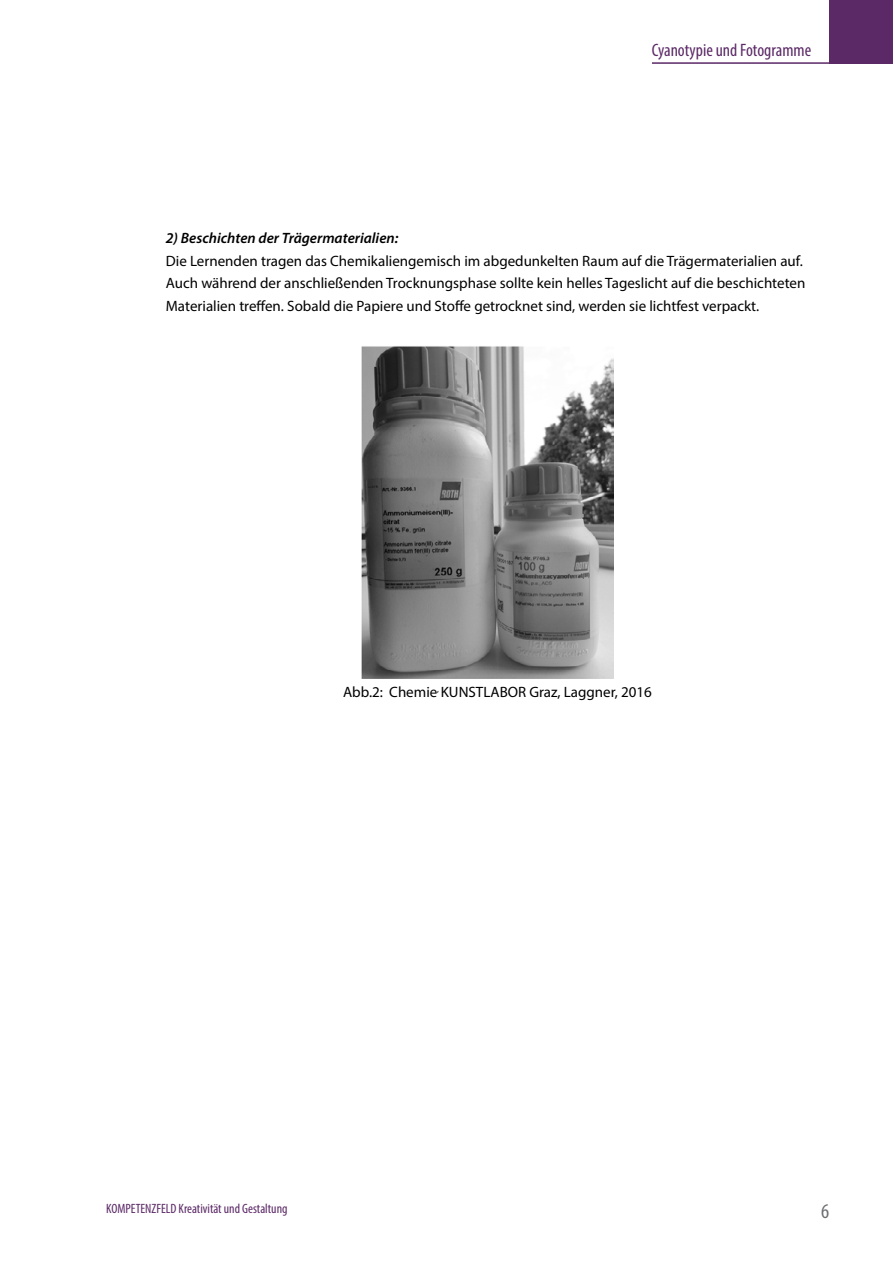
<style>
.page{position:relative;width:893px;height:1263px;background:#fff}
.page>*{position:absolute;margin:0;border:0;box-sizing:border-box;transform-origin:0 0}
.t1{font:condensed 21px "Myriad Pro";color:#6d6e71}
.t2{font:condensed 18px "Myriad Pro";color:#5b2966}
.t3{font:15px/22.5px "Myriad Pro";color:#000}
.t4{font:condensed 13.5px "Myriad Pro";color:#5b2966}
.s1{font-weight:600;font-style:italic}
</style>
<div class="page">
<hr style="left:652px;top:62px;width:202px;height:2px;background:#5b2966">
<div style="left:829px;top:0;width:64px;height:64px;background:#5b2966"></div>
<img style="left:361px;top:346px;width:253px;height:333px">
<p class="t2" style="left:652px;top:39px;width:161px">Cyanotypie und Fotogramme</p>
<p class="t3" style="left:166px;top:226px;width:641px"><span class="s1">2) Beschichten der Trägermaterialien:<br></span>Die Lernenden tragen das Chemikaliengemisch im abgedunkelten Raum auf die Trägermaterialien auf.<br>Auch während der anschließenden Trocknungsphase sollte kein helles Tageslicht auf die beschichteten Materialien treffen. Sobald die Papiere und Stoffe getrocknet sind, werden sie lichtfest verpackt.</p>
<p class="t3" style="left:343px;top:681px;width:310px">Abb.2: Chemie<sup>,</sup> KUNSTLABOR Graz, Laggner, 2016</p>
<p class="t4" style="left:106px;top:1200px;width:183px">KOMPETENZFELD Kreativität und Gestaltung</p>
<p class="t1" style="left:821px;top:1198px;width:10px">6</p>
</div>
